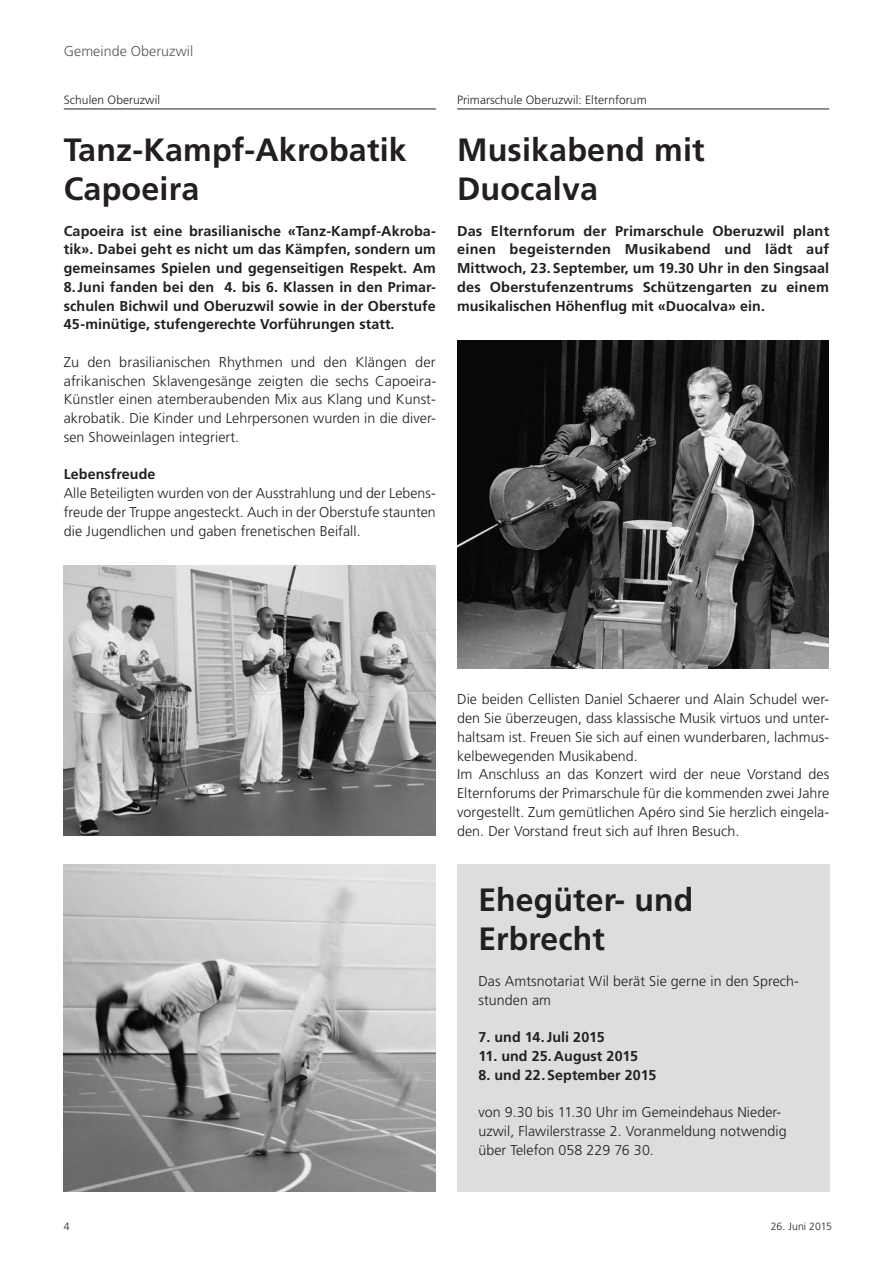
<style>
.page{position:relative;width:893px;height:1263px;background:#fff}
.page>*{position:absolute;margin:0;border:0;box-sizing:border-box;transform-origin:0 0}
.t1{font:700 32.25px/39px "Frutiger LT Std";letter-spacing:.005em;color:#231f20}
.t2{font:300 14.25px/18.8px "Frutiger LT Std";letter-spacing:.005em;color:#231f20}
.t3{font:700 14.25px/18.8px "Frutiger LT Std";letter-spacing:.005em;color:#231f20;text-align:justify}
.t4{font:300 14.25px "Frutiger LT Std";letter-spacing:.005em;color:#57585a}
.t5{font:300 12px "Frutiger LT Std";letter-spacing:.005em;color:#231f20}
.t6{font:300 10.5px "Frutiger LT Std";color:#231f20}
</style>
<div class="page">
<img style="left:64px;top:566px;width:372px;height:270px">
<img style="left:64px;top:864px;width:372px;height:328px">
<img style="left:457px;top:341px;width:371px;height:327px">
<hr style="left:64px;top:109px;width:372px;height:1px;background:#231f20">
<hr style="left:457px;top:109px;width:372px;height:1px;background:#231f20">
<div style="left:457px;top:864px;width:372px;height:328px;background:#dcdddf"></div>
<p class="t4" style="left:64px;top:43px;width:131px">Gemeinde Oberuzwil</p>
<p class="t5" style="left:64px;top:93px;width:98px">Schulen Oberuzwil</p>
<h1 class="t1" style="left:64px;top:130px;width:344px">Tanz-Kampf-Akrobatik<br>Capoeira</h1>
<p class="t3" style="left:64px;top:221px;width:374px">Capoeira ist eine brasilianische «Tanz-Kampf-Akroba&shy;tik». Dabei geht es nicht um das Kämpfen, sondern um gemeinsames Spielen und gegenseitigen Respekt. Am 8.Juni fanden bei den 4. bis 6. Klassen in den Primar&shy;schulen Bichwil und Oberuzwil sowie in der Oberstufe 45-minütige, stufengerechte Vorführungen statt.</p>
<p class="t2" style="left:64px;top:353px;width:374px;text-align:justify">Zu den brasilianischen Rhythmen und den Klängen der afrikanischen Sklavengesänge zeigten die sechs Capoeira-Künstler einen atemberaubenden Mix aus Klang und Kunst&shy;akrobatik. Die Kinder und Lehrpersonen wurden in die diver&shy;sen Showeinlagen integriert.</p>
<p class="t3" style="left:64px;top:465px;width:93px">Lebensfreude</p>
<p class="t2" style="left:64px;top:484px;width:374px;text-align:justify">Alle Beteiligten wurden von der Ausstrahlung und der Lebens&shy;freude der Truppe angesteckt. Auch in der Oberstufe staunten die Jugendlichen und gaben frenetischen Beifall.</p>
<p class="t5" style="left:457px;top:93px;width:191px">Primarschule Oberuzwil: Elternforum</p>
<h1 class="t1" style="left:457px;top:130px;width:249px">Musikabend mit<br>Duocalva</h1>
<p class="t3" style="left:457px;top:221px;width:374px">Das Elternforum der Primarschule Oberuzwil plant einen begeisternden Musikabend und lädt auf Mittwoch, 23.September, um 19.30 Uhr in den Singsaal des Oberstufenzentrums Schützengarten zu einem musikalischen Höhenflug mit «Duocalva» ein.</p>
<p class="t2" style="left:457px;top:690px;width:374px">Die beiden Cellisten Daniel Schaerer und Alain Schudel wer&shy;den Sie überzeugen, dass klassische Musik virtuos und unter&shy;haltsam ist. Freuen Sie sich auf einen wunderbaren, lachmus&shy;kelbewegenden Musikabend.<br>Im Anschluss an das Konzert wird der neue Vorstand des Elternforums der Primarschule für die kommenden zwei Jahre vorgestellt. Zum gemütlichen Apéro sind Sie herzlich eingela&shy;den. Der Vorstand freut sich auf Ihren Besuch.</p>
<h1 class="t1" style="left:478px;top:880px;width:216px">Ehegüter- und<br>Erbrecht</h1>
<p class="t2" style="left:478px;top:972px;width:322px">Das Amtsnotariat Wil berät Sie gerne in den Sprech&shy;stunden am</p>
<p class="t3" style="left:478px;top:1028px;width:128px">7. und 14.Juli 2015</p>
<p class="t3" style="left:478px;top:1046px;width:161px">11. und 25.August 2015</p>
<p class="t3" style="left:478px;top:1065px;width:179px">8. und 22.September 2015</p>
<p class="t2" style="left:478px;top:1103px;width:310px">von 9.30 bis 11.30 Uhr im Gemeindehaus Nieder&shy;uzwil, Flawilerstrasse 2. Voranmeldung notwendig über Telefon 058 229 76 30.</p>
<p class="t6" style="left:64px;top:1220px;width:7px">4</p>
<p class="t6" style="left:771px;top:1220px;width:63px">26. Juni 2015</p>
</div>
